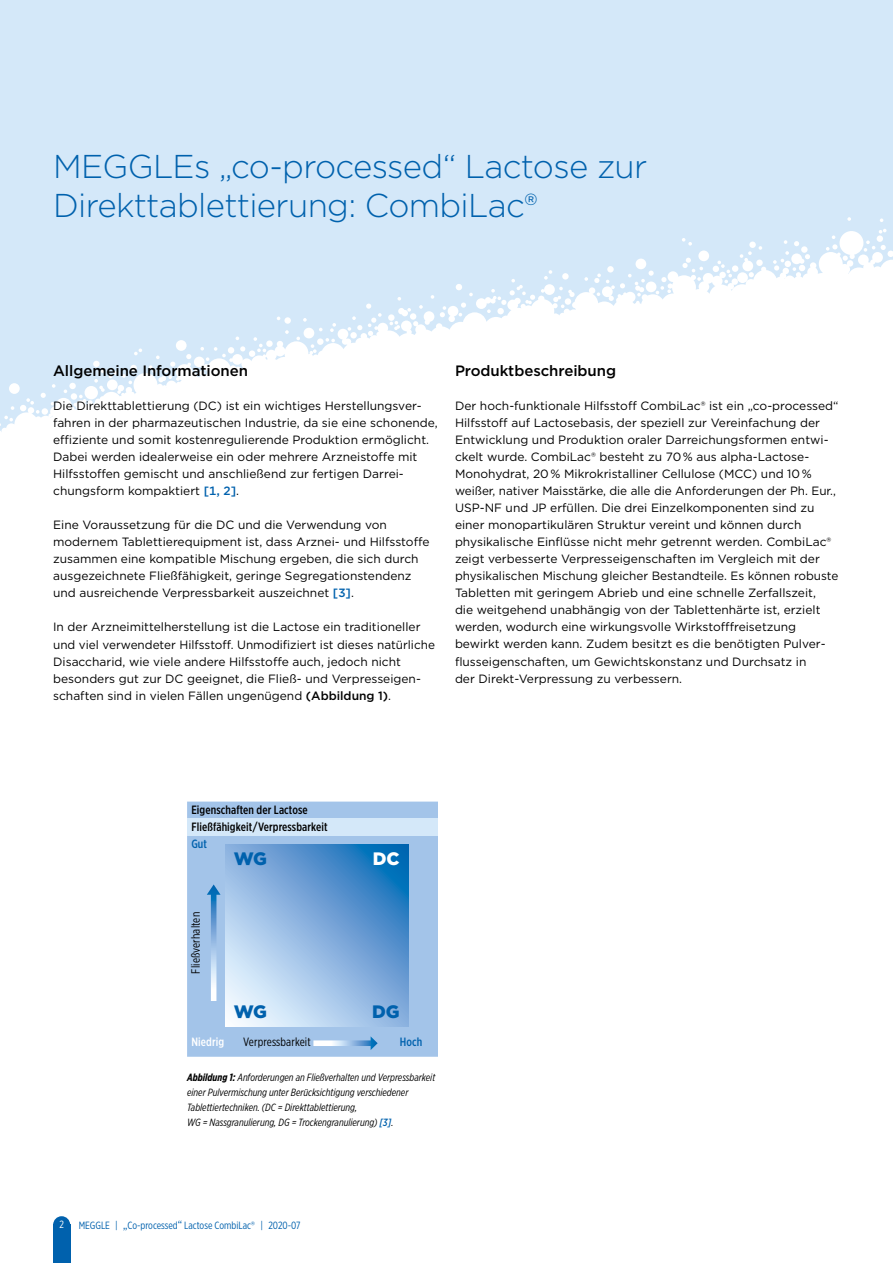
<style>
.page{position:relative;width:893px;height:1263px;background:#fff}
.page>*{position:absolute;margin:0;border:0;box-sizing:border-box;transform-origin:0 0}
.t1{font:300 33px/39px "Gotham";letter-spacing:-.02em;color:#0061ad}
.t2{font:900 18px "Gotham";color:#0061ad}
.t3{font:900 18px "Gotham";color:#fff}
.t4{font:500 15px "Gotham";letter-spacing:-.005em;color:#000}
.t5{font:12px/17px "Gotham";color:#000}
.t6{font:500 12px/17px "Gotham X Narrow";letter-spacing:.01em;color:#000}
.t7{font:12px "Gotham X Narrow";letter-spacing:.01em;color:#000}
.t8{font:500 12px "Gotham X Narrow";letter-spacing:.01em;color:#0061ad}
.t9{font:500 12px "Gotham X Narrow";letter-spacing:.01em;color:#fff}
.t10{font:italic 10.5px/15px "Gotham X Narrow";color:#000}
.t11{font:10.5px "Gotham X Narrow";color:#0061ad}
.t12{font:10.5px "Gotham X Narrow";color:#fff}
.s1{font-weight:500;color:#0061ad}
.s2{font-weight:500}
.s3{font-weight:700}
.s4{font-size:12px}
.s5{font-family:"Gotham"}
</style>
<div class="page">
<div style="left:0;top:0;width:893px;height:455px;background:#d4e8f9"></div>
<svg style="left:0;top:217px;width:893px;height:238px;fill:#fff"></svg>
<div style="left:53px;top:1225px;width:17px;height:38px;background:#0061ad"></div>
<div style="left:53px;top:1216px;width:17px;height:17px;background:#0061ad;border-radius:50%"></div>
<div style="left:187px;top:801px;width:251px;height:256px;background:#a3c4e9"></div>
<div style="left:187px;top:819px;width:251px;height:17px;background:#d4e8f9"></div>
<svg style="left:207px;top:884px;width:14px;height:117px;background:#98bee4"></svg>
<svg style="left:313px;top:1036px;width:65px;height:14px"></svg>
<svg style="left:225px;top:844px;width:183px;height:183px;background:#86b2dd"></svg>
<h1 class="t1" style="left:53px;top:146px;width:596px">MEGGLEs „co-processed“ Lactose zur<br>Direkttablettierung: CombiLac®</h1>
<p class="t4" style="left:53px;top:361px;width:196px">Allgemeine Informationen</p>
<p class="t5" style="left:53px;top:397px;width:386px">Die Direkttablettierung (DC) ist ein wichtiges Herstellungsver&shy;fahren in der pharmazeutischen Industrie, da sie eine schonende, effiziente und somit kostenregulierende Produktion ermöglicht.<br>Dabei werden idealerweise ein oder mehrere Arzneistoffe mit Hilfsstoffen gemischt und anschließend zur fertigen Darrei&shy;chungsform kompaktiert <span class="s1">[1, 2]</span>.</p>
<p class="t5" style="left:53px;top:516px;width:378px">Eine Voraussetzung für die DC und die Verwendung von modernem Tablettierequipment ist, dass Arznei- und Hilfsstoffe zusammen eine kompatible Mischung ergeben, die sich durch ausgezeichnete Fließfähigkeit, geringe Segregationstendenz und ausreichende Verpressbarkeit auszeichnet <span class="s1">[3]</span>.</p>
<p class="t5" style="left:53px;top:618px;width:383px">In der Arzneimittelherstellung ist die Lactose ein traditioneller und viel verwendeter Hilfsstoff. Unmodifiziert ist dieses natürliche Disaccharid, wie viele andere Hilfsstoffe auch, jedoch nicht besonders gut zur DC geeignet, die Fließ- und Verpresseigen&shy;schaften sind in vielen Fällen ungenügend <span class="s2">(Abbildung 1)</span>.</p>
<p class="t4" style="left:455px;top:361px;width:163px">Produktbeschreibung</p>
<p class="t5" style="left:455px;top:397px;width:385px">Der hoch-funktionale Hilfsstoff CombiLac® ist ein „co-processed“ Hilfsstoff auf Lactosebasis, der speziell zur Vereinfachung der Entwicklung und Produktion oraler Darreichungsformen entwi&shy;ckelt wurde. CombiLac® besteht zu 70 % aus alpha-Lactose-Monohydrat, 20 % Mikrokristalliner Cellulose (MCC) und 10 % weißer, nativer Maisstärke, die alle die Anforderungen der Ph. Eur., USP-NF und JP erfüllen. Die drei Einzelkomponenten sind zu einer monopartikulären Struktur vereint und können durch physikalische Einflüsse nicht mehr getrennt werden. CombiLac® zeigt verbesserte Verpresseigenschaften im Vergleich mit der physikalischen Mischung gleicher Bestandteile. Es können robuste Tabletten mit geringem Abrieb und eine schnelle Zerfallszeit,<br>die weitgehend unabhängig von der Tablettenhärte ist, erzielt werden, wodurch eine wirkungsvolle Wirkstofffreisetzung bewirkt werden kann. Zudem besitzt es die benötigten Pulver&shy;flusseigenschaften, um Gewichtskonstanz und Durchsatz in<br>der Direkt-Verpressung zu verbessern.</p>
<p class="t6" style="left:191px;top:801px;width:138px">Eigenschaften der Lactose<br>Fließfähigkeit/Verpressbarkeit</p>
<p class="t8" style="left:191px;top:836px;width:17px">Gut</p>
<p class="t7" style="left:188px;top:973px;width:63px;rotate:-90deg">Fließverhalten</p>
<h2 class="t2" style="left:234px;top:846px;width:35px">WG</h2>
<h2 class="t3" style="left:373px;top:846px;width:28px">DC</h2>
<h2 class="t2" style="left:234px;top:1000px;width:35px">WG</h2>
<h2 class="t2" style="left:372px;top:1000px;width:29px">DG</h2>
<p class="t9" style="left:191px;top:1034px;width:34px">Niedrig</p>
<p class="t7" style="left:243px;top:1034px;width:69px">Verpressbarkeit</p>
<p class="t8" style="left:400px;top:1034px;width:24px">Hoch</p>
<p class="t10" style="left:187px;top:1070px;width:250px"><span class="s3">Abbildung 1:</span> Anforderungen an Fließverhalten und Verpressbarkeit einer Pulvermischung unter Berücksichtigung verschiedener Tablettiertechniken. (DC = Direkttablettierung,<br>WG = Nassgranulierung, DG = Trockengranulierung) <span class="s1">[3]</span>.</p>
<p class="t12" style="left:59px;top:1218px;width:6px">2</p>
<p class="t11" style="left:79px;top:1219px;width:224px">MEGGLE | <span class="s4">„</span>Co-processed<span class="s4">“</span> Lactose CombiLac<span class="s5">®</span> | 2020-07</p>
</div>
